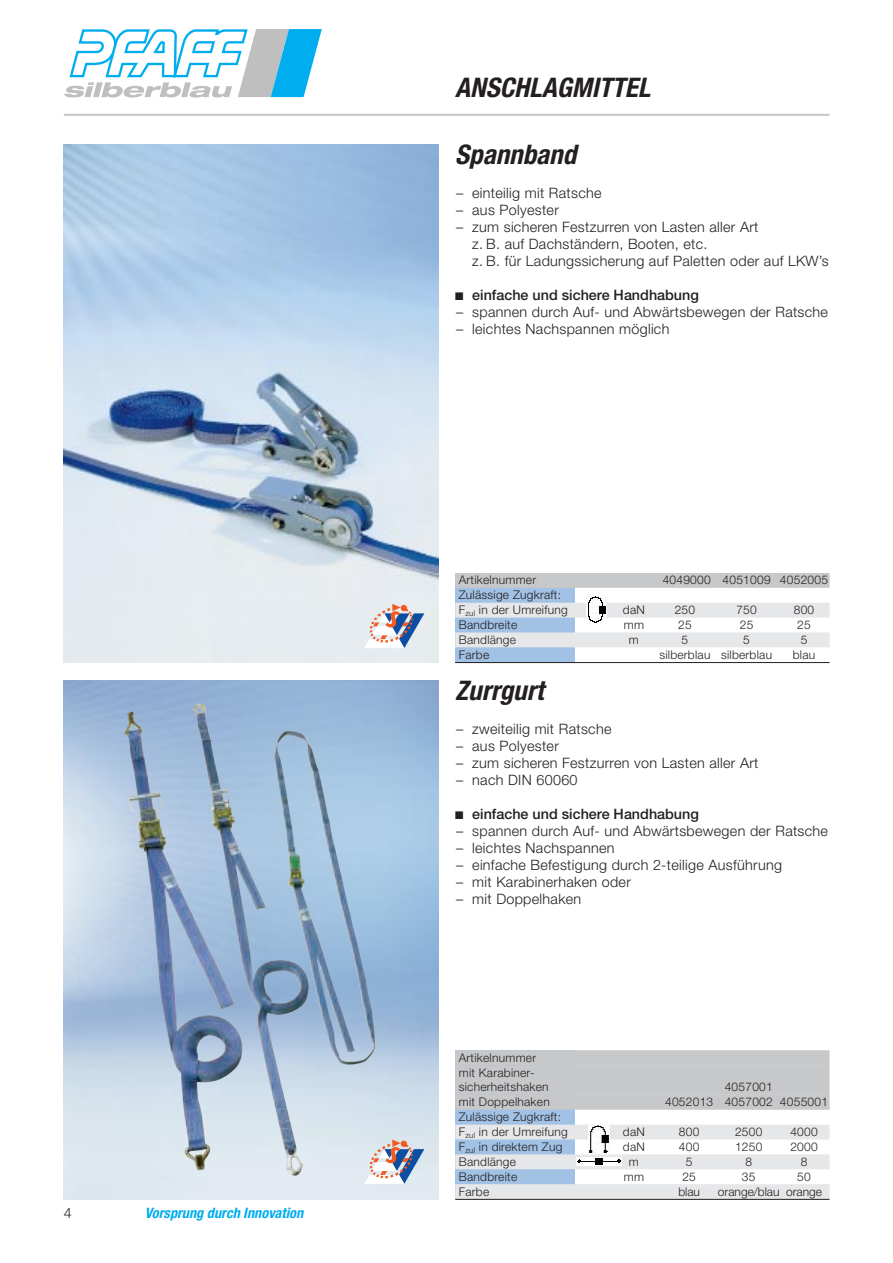
<style>
.page{position:relative;width:893px;height:1263px;background:#fff}
.page>*{position:absolute;margin:0;border:0;box-sizing:border-box;transform-origin:0 0}
.t1{font:italic 700 condensed 27px "Helvetica Neue";color:#231f20}
.t2{font:300 14.4px/17px "Helvetica Neue";letter-spacing:.02em;color:#231f20}
.t3{font:500 14.4px "Helvetica Neue";color:#231f20}
.t4{font:italic 700 condensed 14.4px "Helvetica Neue";color:#00aeef}
.t5{font:300 12px/14.9px "Helvetica Neue";letter-spacing:.02em;color:#231f20}
.t6{font:300 12px "Helvetica Neue";color:#231f20}
</style>
<div class="page">
<svg style="left:64px;top:29px;width:258px;height:69px"></svg>
<div style="left:211px;top:35px;width:9px;height:5px;background:#fff"></div>
<hr style="left:64px;top:114px;width:765px;height:2px;background:#c7c8ca">
<div style="left:455px;top:573px;width:119px;height:89px;background:#a1c1e5"></div>
<img style="left:64px;top:680px;width:374px;height:519px">
<div style="left:455px;top:573px;width:374px;height:15px;background:#c7c8ca"></div>
<div style="left:455px;top:603px;width:374px;height:15px;background:#e6e7e9"></div>
<div style="left:455px;top:632px;width:374px;height:15px;background:#e6e7e9"></div>
<hr style="left:455px;top:662px;width:374px;height:1px;background:#231f20">
<div style="left:455px;top:1050px;width:119px;height:149px;background:#a1c1e5"></div>
<div style="left:455px;top:1050px;width:374px;height:15px;background:#c7c8ca"></div>
<div style="left:455px;top:1065px;width:374px;height:15px;background:#c7c8ca"></div>
<div style="left:455px;top:1080px;width:374px;height:15px;background:#c7c8ca"></div>
<div style="left:455px;top:1095px;width:374px;height:15px;background:#c7c8ca"></div>
<div style="left:455px;top:1125px;width:374px;height:15px;background:#e6e7e9"></div>
<div style="left:455px;top:1154px;width:374px;height:15px;background:#e6e7e9"></div>
<div style="left:455px;top:1184px;width:374px;height:15px;background:#e6e7e9"></div>
<hr style="left:455px;top:1199px;width:374px;height:1px;background:#231f20">
<img style="left:130px;top:711px;width:112px;height:459px">
<img style="left:64px;top:145px;width:374px;height:518px">
<img style="left:587px;top:596px;width:19px;height:28px">
<img style="left:576px;top:1157px;width:45px;height:9px">
<img style="left:588px;top:1124px;width:21px;height:29px">
<svg style="left:364px;top:604px;width:60px;height:44px"></svg>
<svg style="left:364px;top:1140px;width:60px;height:44px"></svg>
<p class="t2" style="left:64px;top:1206px;width:9px">4</p>
<p class="t4" style="left:145px;top:1207px;width:162px">Vorsprung durch Innovation</p>
<h1 class="t1" style="left:455px;top:78px;width:202px">ANSCHLAGMITTEL</h1>
<h1 class="t1" style="left:455px;top:145px;width:128px">Spannband</h1>
<p class="t2" style="left:456px;top:186px;width:147px">– einteilig mit Ratsche</p>
<p class="t2" style="left:456px;top:203px;width:104px">– aus Polyester</p>
<p class="t2" style="left:472px;top:220px;width:358px;text-indent:-16px">– zum sicheren Festzurren von Lasten aller Art<br>z. B. auf Dachständern, Booten, etc.<br>z. B. für Ladungssicherung auf Paletten oder auf LKW’s</p>
<p class="t3" style="left:455px;top:290px;width:245px">■ einfache und sichere Handhabung</p>
<p class="t2" style="left:456px;top:305px;width:373px">– spannen durch Auf- und Abwärtsbewegen der Ratsche</p>
<p class="t2" style="left:456px;top:322px;width:215px">– leichtes Nachspannen möglich</p>
<p class="t5" style="left:459px;top:574px;width:79px">Artikelnummer</p>
<p class="t5" style="left:662px;top:574px;width:167px">4049000 4051009 4052005</p>
<p class="t5" style="left:459px;top:589px;width:110px">Zulässige Zugkraft:<br>F<sub>zul</sub> in der Umreifung</p>
<p class="t5" style="left:623px;top:604px;width:24px">daN</p>
<p class="t5" style="left:674px;top:604px;width:22px">250</p>
<p class="t5" style="left:736px;top:604px;width:22px">750</p>
<p class="t5" style="left:793px;top:604px;width:22px">800</p>
<p class="t5" style="left:459px;top:619px;width:60px">Bandbreite</p>
<p class="t5" style="left:623px;top:619px;width:22px">mm</p>
<p class="t5" style="left:678px;top:619px;width:15px">25</p>
<p class="t5" style="left:739px;top:619px;width:15px">25</p>
<p class="t5" style="left:797px;top:619px;width:15px">25</p>
<p class="t5" style="left:459px;top:633px;width:59px">Bandlänge</p>
<p class="t5" style="left:629px;top:633px;width:11px">m</p>
<p class="t5" style="left:681px;top:633px;width:8px">5</p>
<p class="t5" style="left:743px;top:633px;width:8px">5</p>
<p class="t5" style="left:800px;top:633px;width:8px">5</p>
<p class="t5" style="left:459px;top:648px;width:32px">Farbe</p>
<p class="t5" style="left:659px;top:648px;width:114px">silberblau silberblau</p>
<p class="t5" style="left:792px;top:648px;width:24px">blau</p>
<h1 class="t1" style="left:455px;top:680px;width:90px">Zurrgurt</h1>
<p class="t2" style="left:456px;top:721px;width:157px">– zweiteilig mit Ratsche</p>
<p class="t2" style="left:456px;top:738px;width:104px">– aus Polyester</p>
<p class="t2" style="left:456px;top:755px;width:304px">– zum sicheren Festzurren von Lasten aller Art</p>
<p class="t2" style="left:456px;top:772px;width:123px">– nach DIN 60060</p>
<p class="t3" style="left:455px;top:808px;width:245px">■ einfache und sichere Handhabung</p>
<p class="t2" style="left:456px;top:823px;width:373px">– spannen durch Auf- und Abwärtsbewegen der Ratsche</p>
<p class="t2" style="left:456px;top:840px;width:160px">– leichtes Nachspannen</p>
<p class="t2" style="left:456px;top:857px;width:327px">– einfache Befestigung durch 2-teilige Ausführung</p>
<p class="t2" style="left:456px;top:874px;width:176px">– mit Karabinerhaken oder</p>
<p class="t2" style="left:456px;top:891px;width:127px">– mit Doppelhaken</p>
<p class="t5" style="left:459px;top:1051px;width:91px">Artikelnummer mit Karabiner&shy;sicherheitshaken</p>
<p class="t5" style="left:724px;top:1081px;width:50px">4057001</p>
<p class="t5" style="left:459px;top:1096px;width:92px">mit Doppelhaken</p>
<p class="t5" style="left:665px;top:1096px;width:164px">4052013 4057002 4055001</p>
<p class="t5" style="left:459px;top:1111px;width:110px">Zulässige Zugkraft:<br>F<sub>zul</sub> in der Umreifung</p>
<p class="t5" style="left:623px;top:1126px;width:24px">daN</p>
<p class="t5" style="left:679px;top:1126px;width:22px">800</p>
<p class="t5" style="left:735px;top:1126px;width:29px">2500</p>
<p class="t5" style="left:790px;top:1126px;width:29px">4000</p>
<p class="t5" style="left:459px;top:1140px;width:105px">F<sub>zul</sub> in direktem Zug</p>
<p class="t5" style="left:623px;top:1140px;width:24px">daN</p>
<p class="t5" style="left:679px;top:1140px;width:22px">400</p>
<p class="t5" style="left:735px;top:1140px;width:29px">1250</p>
<p class="t5" style="left:790px;top:1140px;width:29px">2000</p>
<p class="t5" style="left:459px;top:1155px;width:59px">Bandlänge</p>
<p class="t5" style="left:629px;top:1155px;width:11px">m</p>
<p class="t5" style="left:685px;top:1155px;width:8px">5</p>
<p class="t5" style="left:745px;top:1155px;width:8px">8</p>
<p class="t5" style="left:800px;top:1155px;width:8px">8</p>
<p class="t5" style="left:459px;top:1170px;width:60px">Bandbreite</p>
<p class="t5" style="left:623px;top:1170px;width:22px">mm</p>
<p class="t5" style="left:682px;top:1170px;width:15px">25</p>
<p class="t5" style="left:742px;top:1170px;width:15px">35</p>
<p class="t5" style="left:797px;top:1170px;width:15px">50</p>
<p class="t5" style="left:459px;top:1185px;width:32px">Farbe</p>
<p class="t5" style="left:678px;top:1185px;width:23px">blau</p>
<p class="t6" style="left:718px;top:1187px;width:106px">orange/blau orange</p>
</div>
